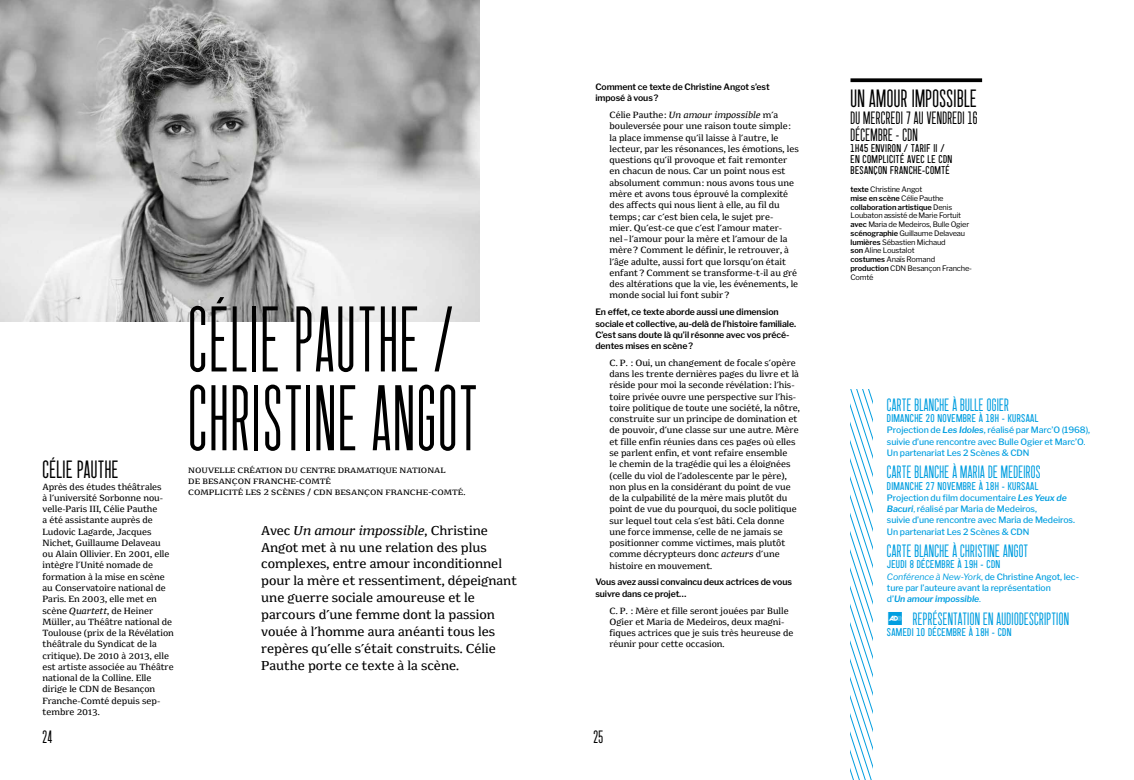
<style>
.page{position:relative;width:1134px;height:780px;background:#fff}
.page>*{position:absolute;margin:0;border:0;box-sizing:border-box;transform-origin:0 0}
.t1{font:50px/78.8px "Garaje Grand width 260 weight 800";letter-spacing:.05em;color:#000}
.t2{font:17.5px "Garaje Grand width 200 weight 800";letter-spacing:.025em;color:#000}
.t3{font:12.5px/16.9px "Minuscule 6";color:#000}
.t4{font:12.5px "Garaje Grand width 200 weight 800";letter-spacing:.025em;color:#009ee0}
.t5{font:12.5px/16.9px "Garaje Grand width 200 weight 800";letter-spacing:.025em;color:#000}
.t6{font:11.25px "Garaje Grand width 140 weight 800";letter-spacing:.025em;color:#009ee0}
.t7{font:11.25px/11.2px "Garaje Grand width 140 weight 800";letter-spacing:.025em;color:#000}
.t8{font:8.75px/11.2px "Minuscule 6";color:#000}
.t9{font:500 8.75px/11.2px "Libre Franklin";letter-spacing:-.01em;color:#009ee0}
.t10{font:600 8.75px/11.2px "Libre Franklin";letter-spacing:-.01em;color:#000}
.t11{font:7.5px/8.8px "Libre Franklin";letter-spacing:-.025em;color:#000}
.s1{font-style:italic}
.s2{font-weight:600}
.s3{font-weight:600;font-style:italic}
.s4{font-size:7.5px}
.s5{font-weight:400}
.s6{font-weight:400;font-style:italic}
.s7{font-family:"PICTOACCESSIBILITE";font-size:18.75px}
</style>
<div class="page">
<img style="left:0;top:0;width:480px;height:321px">
<svg style="left:850px;top:389px;width:23px;height:391px"></svg>
<svg style="left:850px;top:78px;width:132px;height:4px"></svg>
<h2 class="t2" style="left:43px;top:462px;width:77px">CÉLIE PAUTHE</h2>
<p class="t8" style="left:43px;top:481px;width:133px">Après des études théâtrales<br>à l’université Sorbonne nou&shy;velle-Paris III, Célie Pauthe<br>a été assistante auprès de<br>Ludovic Lagarde, Jacques<br>Nichet, Guillaume Delaveau<br>ou Alain Ollivier. En 2001, elle intègre l’Unité nomade de formation à la mise en scène au Conservatoire national de<br>Paris. En 2003, elle met en scène <span class="s1">Quartett</span>, de Heiner<br>Müller, au Théâtre national de<br>Toulouse (prix de la Révélation théâtrale du Syndicat de la critique). De 2010 à 2013, elle est artiste associée au Théâtre national de la Colline. Elle dirige le CDN de Besançon<br>Franche-Comté depuis sep&shy;tembre 2013.</p>
<h1 class="t1" style="left:188px;top:315px;width:291px">CÉLIE PAUTHE /<br>CHRISTINE ANGOT</h1>
<p class="t8" style="left:188px;top:464px;width:259px">NOUVELLE CRÉATION DU CENTRE DRAMATIQUE NATIONAL<br>DE BESANÇON FRaNCHE-COMTÉ<br>COMPLICITÉ les 2 scènes / cdn besan</p>
<p class="t8" style="left:364px;top:487px;width:29px">Çon franch</p>
<p class="t8" style="left:423px;top:487px;width:16px">e-comté</p>
<p class="t8" style="left:463px;top:487px;width:4px">.</p>
<p class="t3" style="left:261px;top:522px;width:257px">Avec <span class="s1">Un amour impossible</span>, Christine Angot met à nu une relation des plus complexes, entre amour inconditionnel pour la mère et ressentiment, dépeignant une guerre sociale amoureuse et le parcours d’une femme dont la passion vouée à l’homme aura anéanti tous les repères qu’elle s’était construits. Célie Pauthe porte ce texte à la scène.</p>
<p class="t10" style="left:595px;top:81px;width:176px">Comment ce texte de Christine Angot s’est imposé à vous?</p>
<p class="t8" style="left:609px;top:110px;width:191px">Célie Pauthe : <span class="s1">Un amour impossible</span> m’a bouleversée pour une raison toute simple : la place immense qu’il laisse à l’autre, le lecteur, par les résonances, les émotions, les questions qu’il provoque et fait remonter en chacun de nous. Car un point nous est absolument commun : nous avons tous une mère et avons tous éprouvé la complexité des affects qui nous lient à elle, au fil du temps ; car c’est bien cela, le sujet pre-<br>mier. Qu’est-ce que c’est l’amour mater-<br>nel – l’amour pour la mère et l’amour de la mère ? Comment le définir, le retrouver, à l’âge adulte, aussi fort que lorsqu’on était enfant ? Comment se transforme-t-il au gré des altérations que la vie, les événements, le monde social lui font subir ?</p>
<p class="t10" style="left:595px;top:306px;width:202px">En effet, ce texte aborde aussi une dimension sociale et collective, au-delà de l’histoire familiale.<br>C’est sans doute là qu’il résonne avec vos précé&shy;dentes mises en scène?</p>
<p class="t8" style="left:609px;top:357px;width:192px">C. P. : Oui, un changement de focale s’opère dans les trente dernières pages du livre et là réside pour moi la seconde révélation : l’his&shy;toire privée ouvre une perspective sur l’his&shy;toire politique de toute une société, la nôtre, construite sur un principe de domination et de pouvoir, d’une classe sur une autre. Mère et fille enfin réunies dans ces pages où elles se parlent enfin, et vont refaire ensemble<br>le chemin de la tragédie qui les a éloignées (celle du viol de l’adolescente par le père), non plus en la considérant du point de vue de la culpabilité de la mère mais plutôt du point de vue du pourquoi, du socle politique sur lequel tout cela s’est bâti. Cela donne une force immense, celle de ne jamais se positionner comme victimes, mais plutôt comme décrypteurs donc <span class="s1">acteurs</span> d’une histoire en mouvement.</p>
<p class="t10" style="left:595px;top:576px;width:198px">Vous avez aussi convaincu deux actrices de vous suivre dans ce projet…</p>
<p class="t8" style="left:609px;top:605px;width:185px">C. P. : Mère et fille seront jouées par Bulle Ogier et Maria de Medeiros, deux magni&shy;fiques actrices que je suis très heureuse de réunir pour cette occasion.</p>
<h3 class="t5" style="left:43px;top:730px;width:11px">24</h3>
<h3 class="t5" style="left:593px;top:730px;width:11px">25</h3>
<h2 class="t2" style="left:850px;top:91px;width:128px">UN AMOUR IMPOSSIBLE</h2>
<h3 class="t5" style="left:850px;top:111px;width:128px">DU MERCREDI 7 AU VENDREDI 16<br>DÉCEMBRE - CDN</h3>
<p class="t7" style="left:850px;top:142px;width:103px">1H45 ENVIRON / TARIF II /<br>EN COMPLICITÉ AVEC LE CDN<br>BESANÇON FRANCHE-COMTÉ</p>
<p class="t11" style="left:850px;top:185px;width:123px"><span class="s2">texte</span> Christine Angot<br><span class="s2">mise en scène</span> Célie Pauthe <span class="s2">collaboration artistique</span> Denis<br>Loubaton assisté de Marie Fortuit <span class="s2">avec</span> Maria de Medeiros, Bulle Ogier <span class="s2">scénographie</span> Guillaume Delaveau <span class="s2">lumières</span> Sébastien Michaud<br><span class="s2">son</span> Aline Loustalot<br><span class="s2">costumes</span> Anaïs Romand <span class="s2">production</span> CDN Besançon Franche-<br>Comté</p>
<h3 class="t4" style="left:887px;top:399px;width:124px">CARTE BLANCHE À BULLE OGIER</h3>
<p class="t6" style="left:887px;top:411px;width:153px">DIMANCHE 20 NOVEMBRE À 18H - KURSAAL</p>
<p class="t9" style="left:887px;top:424px;width:205px">Projection de <span class="s3">Les Idoles</span>, réalisé par Marc’O (1968), suivie d’une rencontre avec Bulle Ogier et Marc’O<span class="s4">.<br></span>Un partenariat Les 2 Scènes &amp; CDN</p>
<h3 class="t4" style="left:887px;top:466px;width:155px">CARTE BLANCHE À MARIA DE MEDEIROS</h3>
<p class="t6" style="left:887px;top:479px;width:153px">DIMANCHE 27 NOVEMBRE À 18H - KURSAAL</p>
<p class="t9" style="left:887px;top:492px;width:190px">Projection du film documentaire <span class="s3">Les Yeux de Bacuri</span><span class="s5">,</span> réalisé par Maria de Medeiros,<br>suivie d’une rencontre avec Maria de Medeiros.<br>Un partenariat Les 2 Scènes &amp; CDN</p>
<h3 class="t4" style="left:887px;top:545px;width:143px">CARTE BLANCHE À CHRISTINE ANGOT</h3>
<p class="t6" style="left:887px;top:558px;width:115px">JEUDI 8 DÉCEMBRE À 19H - CDN</p>
<p class="t9" style="left:887px;top:571px;width:194px"><span class="s6">Conférence à New-York</span><span class="s5">,</span> de Christine Angot, lec&shy;ture par l’auteure avant la représentation<br>d’<span class="s3">Un amour impossible</span><span class="s5">.</span></p>
<h3 class="t4" style="left:887px;top:613px;width:184px"><span class="s7">D</span> REPRÉSENTATION EN AUDIODESCRIPTION</h3>
<p class="t6" style="left:887px;top:625px;width:126px">SAMEDI 10 DÉCEMBRE À 18H - CDN</p>
</div>
